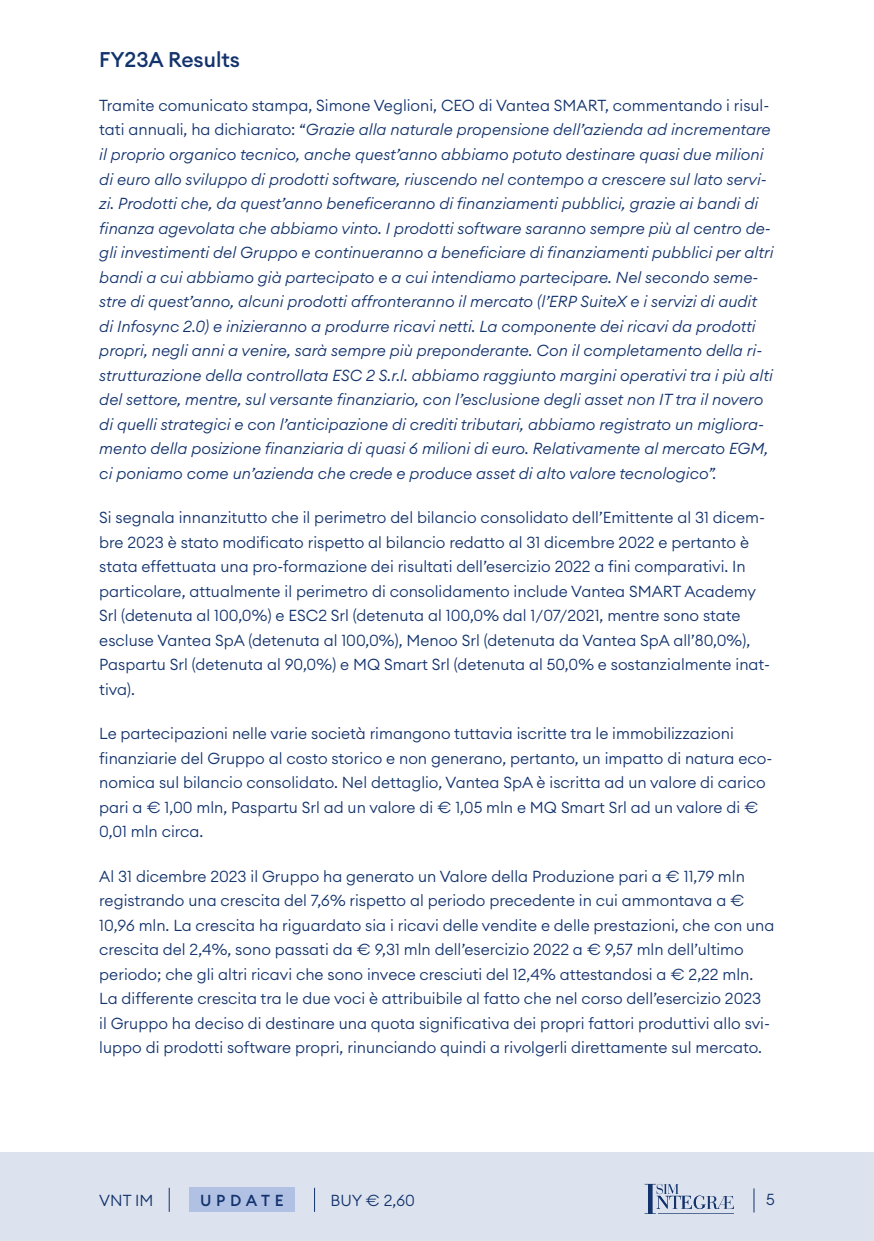
<style>
.page{position:relative;width:874px;height:1241px;background:#fff}
.page>*{position:absolute;margin:0;border:0;box-sizing:border-box;transform-origin:0 0}
.t1{font:500 21px "Euclid Circular A";color:#13336d}
.t2{font:300 15.75px/24.5px "Euclid Circular A";color:#13336d}
.t3{font:italic 300 15.75px/24.5px "Euclid Circular A";color:#13336d}
.t4{font:500 15.75px "Euclid Circular A";letter-spacing:.3em;color:#13336d}
.s1{font-style:normal}
</style>
<div class="page">
<div style="left:0;top:1152px;width:873px;height:88px;background:#dde3ee"></div>
<svg style="left:169px;top:1187px;width:1px;height:24px"></svg>
<div style="left:189px;top:1187px;width:105px;height:24px;background:#b1c1e4"></div>
<svg style="left:314px;top:1187px;width:1px;height:24px"></svg>
<svg style="left:753px;top:1188px;width:1px;height:24px"></svg>
<svg style="left:644px;top:1183px;width:89px;height:30px"></svg>
<h1 class="t1" style="left:99px;top:46px;width:142px">FY23A Results</h1>
<p class="t3" style="left:99px;top:93px;width:675px"><span class="s1">Tramite comunicato stampa, Simone Veglioni, CEO di Vantea SMART, commentando i risul&shy;tati annuali, ha dichiarato: “</span>Grazie alla naturale propensione dell’azienda ad incrementare il proprio organico tecnico, anche quest’anno abbiamo potuto destinare quasi due milioni di euro allo sviluppo di prodotti software, riuscendo nel contempo a crescere sul lato servi&shy;zi. Prodotti che, da quest’anno beneficeranno di finanziamenti pubblici, grazie ai bandi di finanza agevolata che abbiamo vinto. I prodotti software saranno sempre più al centro de&shy;gli investimenti del Gruppo e continueranno a beneficiare di finanziamenti pubblici per altri bandi a cui abbiamo già partecipato e a cui intendiamo partecipare. Nel secondo seme&shy;stre di quest’anno, alcuni prodotti affronteranno il mercato (l’ERP SuiteX e i servizi di audit di Infosync 2.0) e inizieranno a produrre ricavi netti. La componente dei ricavi da prodotti propri, negli anni a venire, sarà sempre più preponderante. Con il completamento della ri&shy;strutturazione della controllata ESC 2 S.r.l. abbiamo raggiunto margini operativi tra i più alti del settore, mentre, sul versante finanziario, con l’esclusione degli asset non IT tra il novero di quelli strategici e con l’anticipazione di crediti tributari, abbiamo registrato un migliora&shy;mento della posizione finanziaria di quasi 6 milioni di euro. Relativamente al mercato EGM, ci poniamo come un’azienda che crede e produce asset di alto valore tecnologico”.</p>
<p class="t2" style="left:99px;top:505px;width:672px">Si segnala innanzitutto che il perimetro del bilancio consolidato dell’Emittente al 31 dicem&shy;bre 2023 è stato modificato rispetto al bilancio redatto al 31 dicembre 2022 e pertanto è stata effettuata una pro-formazione dei risultati dell’esercizio 2022 a fini comparativi. In particolare, attualmente il perimetro di consolidamento include Vantea SMART Academy Srl (detenuta al 100,0%) e ESC2 Srl (detenuta al 100,0% dal 1/07/2021, mentre sono state escluse Vantea SpA (detenuta al 100,0%), Menoo Srl (detenuta da Vantea SpA all’80,0%), Paspartu Srl (detenuta al 90,0%) e MQ Smart Srl (detenuta al 50,0% e sostanzialmente inat&shy;tiva).</p>
<p class="t2" style="left:99px;top:721px;width:674px">Le partecipazioni nelle varie società rimangono tuttavia iscritte tra le immobilizzazioni finanziarie del Gruppo al costo storico e non generano, pertanto, un impatto di natura eco&shy;nomica sul bilancio consolidato. Nel dettaglio, Vantea SpA è iscritta ad un valore di carico pari a € 1,00 mln, Paspartu Srl ad un valore di € 1,05 mln e MQ Smart Srl ad un valore di € 0,01 mln circa.</p>
<p class="t2" style="left:99px;top:863px;width:676px">Al 31 dicembre 2023 il Gruppo ha generato un Valore della Produzione pari a € 11,79 mln registrando una crescita del 7,6% rispetto al periodo precedente in cui ammontava a € 10,96 mln. La crescita ha riguardato sia i ricavi delle vendite e delle prestazioni, che con una crescita del 2,4%, sono passati da € 9,31 mln dell’esercizio 2022 a € 9,57 mln dell’ultimo periodo; che gli altri ricavi che sono invece cresciuti del 12,4% attestandosi a € 2,22 mln.<br>La differente crescita tra le due voci è attribuibile al fatto che nel corso dell’esercizio 2023<br>il Gruppo ha deciso di destinare una quota significativa dei propri fattori produttivi allo svi&shy;luppo di prodotti software propri, rinunciando quindi a rivolgerli direttamente sul mercato.</p>
<p class="t2" style="left:99px;top:1187px;width:55px">VNT IM</p>
<p class="t4" style="left:200px;top:1190px;width:85px">UPDATE</p>
<p class="t2" style="left:330px;top:1187px;width:86px">BUY € 2,60</p>
<p class="t2" style="left:765px;top:1186px;width:10px">5</p>
</div>
